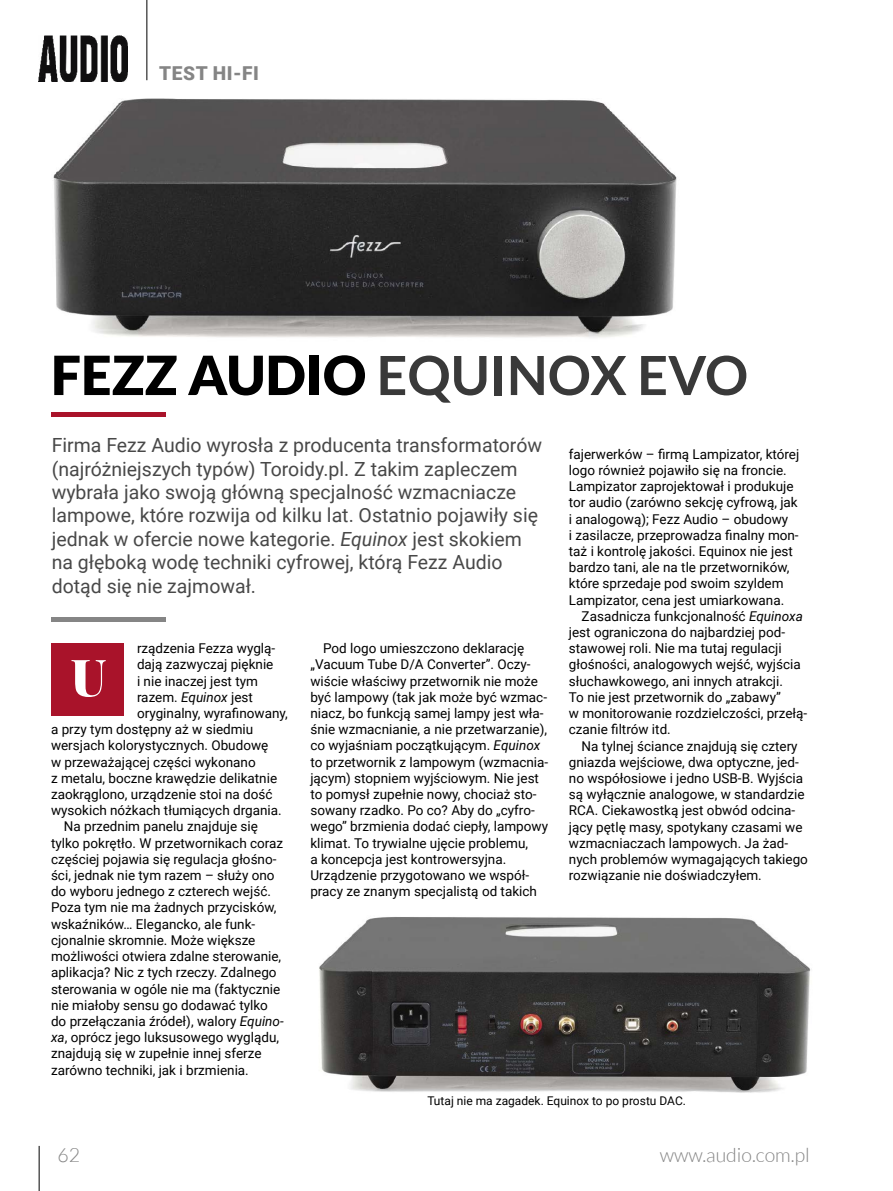
<style>
.page{position:relative;width:893px;height:1191px;background:#fff}
.page>*{position:absolute;margin:0;border:0;box-sizing:border-box;transform-origin:0 0}
.t1{font:700 54px "Lato";color:#393939}
.t2{font:900 51.15px "Playfair Display";color:#fff}
.t3{font:19.5px/23.4px "Roboto";color:#484848}
.t4{font:300 19.5px "Lato";color:#858585}
.t5{font:900 19.2px "Roboto";letter-spacing:.035em;color:#858585}
.t6{font:13.5px/16.2px "Roboto";color:#000}
.t7{font:12px "Roboto";color:#000}
.s1{font-weight:900;color:#000}
.s2{font-style:italic}
</style>
<div class="page">
<hr style="left:147px;top:0;width:1px;height:80px;background:#000">
<img style="left:39px;top:35px;width:89px;height:46px">
<hr style="left:39px;top:1145px;width:1px;height:46px;background:#000">
<img style="left:53px;top:98px;width:624px;height:240px">
<img style="left:319px;top:917px;width:492px;height:176px">
<div style="left:52px;top:412px;width:114px;height:5px;background:#a9132a"></div>
<div style="left:51px;top:617px;width:114px;height:5px;background:#858585"></div>
<div style="left:51px;top:643px;width:73px;height:73px;background:#a9132a"></div>
<h3 class="t5" style="left:159px;top:60px;width:101px">TEST HI-FI</h3>
<h1 class="t1" style="left:51px;top:344px;width:699px"><span class="s1">FEZZ AUDIO</span> EQUINOX EVO</h1>
<p class="t3" style="left:52px;top:433px;width:492px">Firma Fezz Audio wyrosła z producenta transformatorów (najróżniejszych typów) Toroidy.pl. Z takim zapleczem wybrała jako swoją główną specjalność wzmacniacze lampowe, które rozwija od kilku lat. Ostatnio pojawiły się jednak w ofercie nowe kategorie. <span class="s2">Equinox</span> jest skokiem na głęboką wodę techniki cyfrowej, którą Fezz Audio dotąd się nie zajmował.</p>
<p class="t6" style="left:137px;top:640px;width:140px">rządzenia Fezza wyglą-</p>
<p class="t6" style="left:137px;top:656px;width:138px">dają zazwyczaj pięknie</p>
<p class="t6" style="left:137px;top:672px;width:123px">i nie inaczej jest tym</p>
<p class="t6" style="left:137px;top:688px;width:117px">razem. <span class="s2">Equinox</span> jest</p>
<p class="t6" style="left:137px;top:704px;width:152px">oryginalny, wyrafinowany,</p>
<p class="t6" style="left:51px;top:721px;width:204px">a przy tym dostępny aż w siedmiu</p>
<p class="t6" style="left:51px;top:737px;width:219px">wersjach kolorystycznych. Obudowę</p>
<p class="t6" style="left:51px;top:753px;width:206px">w przeważającej części wykonano</p>
<p class="t6" style="left:51px;top:769px;width:228px">z metalu, boczne krawędzie delikatnie</p>
<p class="t6" style="left:51px;top:785px;width:223px">zaokrąglono, urządzenie stoi na dość</p>
<p class="t6" style="left:51px;top:802px;width:232px">wysokich nóżkach tłumiących drgania.</p>
<p class="t6" style="left:64px;top:818px;width:196px">Na przednim panelu znajduje się</p>
<p class="t6" style="left:51px;top:834px;width:234px">tylko pokrętło. W przetwornikach coraz</p>
<p class="t6" style="left:51px;top:850px;width:227px">częściej pojawia się regulacja głośno-</p>
<p class="t6" style="left:51px;top:866px;width:225px">ści, jednak nie tym razem – służy ono</p>
<p class="t6" style="left:51px;top:883px;width:221px">do wyboru jednego z czterech wejść.</p>
<p class="t6" style="left:51px;top:899px;width:227px">Poza tym nie ma żadnych przycisków,</p>
<p class="t6" style="left:51px;top:915px;width:206px">wskaźników… Elegancko, ale funk-</p>
<p class="t6" style="left:51px;top:931px;width:206px">cjonalnie skromnie. Może większe</p>
<p class="t6" style="left:51px;top:947px;width:232px">możliwości otwiera zdalne sterowanie,</p>
<p class="t6" style="left:51px;top:964px;width:227px">aplikacja? Nic z tych rzeczy. Zdalnego</p>
<p class="t6" style="left:51px;top:980px;width:231px">sterowania w ogóle nie ma (faktycznie</p>
<p class="t6" style="left:51px;top:996px;width:218px">nie miałoby sensu go dodawać tylko</p>
<p class="t6" style="left:51px;top:1012px;width:234px">do przełączania źródeł), walory <span class="s2">Equino-</span></p>
<p class="t6" style="left:51px;top:1028px;width:230px"><span class="s2">xa</span>, oprócz jego luksusowego wyglądu,</p>
<p class="t6" style="left:51px;top:1045px;width:212px">znajdują się w zupełnie innej sferze</p>
<p class="t6" style="left:51px;top:1061px;width:199px">zarówno techniki, jak i brzmienia.</p>
<h2 class="t2" style="left:71px;top:636px;width:37px">U</h2>
<p class="t6" style="left:310px;top:640px;width:239px;text-indent:13px">Pod logo umieszczono deklarację „Vacuum Tube D/A Converter”. Oczy&shy;wiście właściwy przetwornik nie może być lampowy (tak jak może być wzmac&shy;niacz, bo funkcją samej lampy jest wła&shy;śnie wzmacnianie, a nie przetwarzanie), co wyjaśniam początkującym. <span class="s2">Equinox </span>to przetwornik z lampowym (wzmacnia&shy;jącym) stopniem wyjściowym. Nie jest to pomysł zupełnie nowy, chociaż sto&shy;sowany rzadko. Po co? Aby do „cyfro&shy;wego” brzmienia dodać ciepły, lampowy klimat. To trywialne ujęcie problemu,<br>a koncepcja jest kontrowersyjna.<br>Urządzenie przygotowano we współ&shy;pracy ze znanym specjalistą od takich</p>
<p class="t6" style="left:569px;top:445px;width:232px">fajerwerków – firmą Lampizator, której logo również pojawiło się na froncie.<br>Lampizator zaprojektował i produkuje tor audio (zarówno sekcję cyfrową, jak i analogową); Fezz Audio – obudowy<br>i zasilacze, przeprowadza finalny mon&shy;taż i kontrolę jakości. Equinox nie jest bardzo tani, ale na tle przetworników, które sprzedaje pod swoim szyldem Lampizator, cena jest umiarkowana.</p>
<p class="t6" style="left:569px;top:607px;width:240px;text-indent:13px">Zasadnicza funkcjonalność <span class="s2">Equinoxa </span>jest ograniczona do najbardziej pod&shy;stawowej roli. Nie ma tutaj regulacji głośności, analogowych wejść, wyjścia słuchawkowego, ani innych atrakcji.<br>To nie jest przetwornik do „zabawy”<br>w monitorowanie rozdzielczości, przełą&shy;czanie filtrów itd.</p>
<p class="t6" style="left:569px;top:737px;width:241px;text-indent:13px">Na tylnej ściance znajdują się cztery gniazda wejściowe, dwa optyczne, jed&shy;no współosiowe i jedno USB-B. Wyjścia są wyłącznie analogowe, w standardzie RCA. Ciekawostką jest obwód odcina&shy;jący pętlę masy, spotykany czasami we wzmacniaczach lampowych. Ja żad&shy;nych problemów wymagających takiego rozwiązanie nie doświadczyłem.</p>
<p class="t7" style="left:427px;top:1092px;width:260px">Tutaj nie ma zagadek. Equinox to po prostu DAC.</p>
<h3 class="t4" style="left:57px;top:1144px;width:24px">62</h3>
<h3 class="t4" style="left:660px;top:1144px;width:151px">www.audio.com.pl</h3>
</div>
